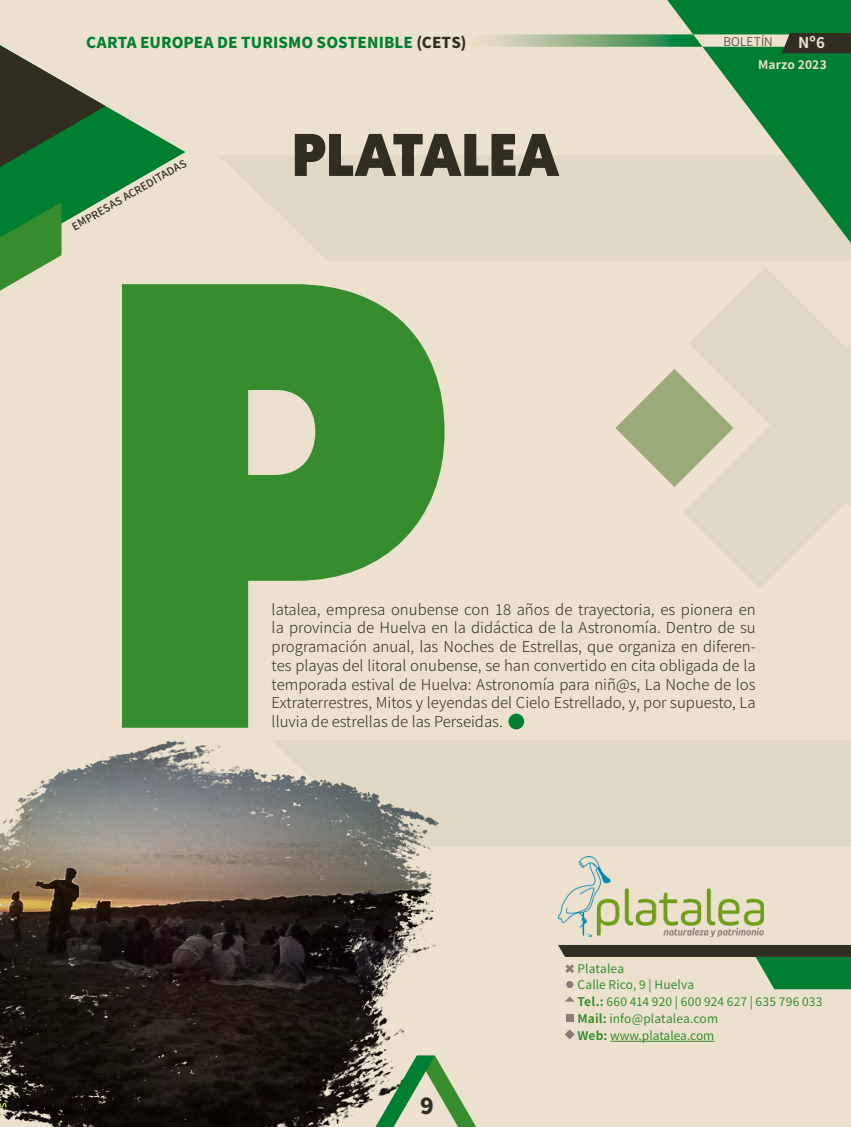
<style>
.page{position:relative;width:851px;height:1127px;background:#fff}
.page>*{position:absolute;margin:0;border:0;box-sizing:border-box;transform-origin:0 0}
.t1{font:900 633.6px "Geomanist";color:#378c2d}
.t2{font:900 60px "Geomanist";letter-spacing:-.015em;color:#312d21}
.t3{font:900 22.5px "Noto Sans HK";color:#312d21}
.t4{font:300 15px/18.8px "Noto Sans HK";color:#312d21;text-align:justify}
.t5{font:900 15px "Noto Sans HK";letter-spacing:.005em;color:#007e31}
.t6{font:700 15px "Noto Sans HK";color:#ece1cf}
.t7{font:12px/16.6px "Noto Sans HK";letter-spacing:.005em;color:#378c2d}
.t8{font:700 12px "Noto Sans HK";letter-spacing:.015em;color:#ece1cf}
.t9{font:300 12px "Noto Sans HK";letter-spacing:.015em;color:#312d21}
.t10{font:500 10.5px "Noto Sans HK";color:#312d21}
.s1{color:#312d21}
.s2{font-weight:700}
</style>
<div class="page">
<div style="left:0;top:0;width:850px;height:1127px;background:#ece1cf"></div>
<img style="left:0;top:740px;width:436px;height:387px">
<svg style="left:376px;top:1055px;width:100px;height:72px"></svg>
<svg style="left:271px;top:740px;width:168px;height:106px;fill:#e2d8c6"></svg>
<svg style="left:615px;top:369px;width:118px;height:118px"></svg>
<div style="left:508px;top:713px;width:16px;height:16px;background:#007e31;border-radius:50%"></div>
<hr style="left:610px;top:1041px;width:104px;height:1px;background:#378c2d">
<svg style="left:0;top:106px;width:185px;height:150px"></svg>
<svg style="left:0;top:45px;width:105px;height:122px"></svg>
<svg style="left:0;top:202px;width:61px;height:89px"></svg>
<div style="left:566px;top:1014px;width:7px;height:8px;background:#877e79"></div>
<svg style="left:564px;top:1029px;width:10px;height:10px"></svg>
<svg style="left:565px;top:996px;width:9px;height:5px"></svg>
<img style="left:558px;top:857px;width:205px;height:79px">
<svg style="left:558px;top:945px;width:292px;height:44px"></svg>
<svg style="left:667px;top:0;width:183px;height:242px"></svg>
<svg style="left:485px;top:34px;width:217px;height:13px;background:#84af83"></svg>
<svg style="left:781px;top:33px;width:69px;height:20px"></svg>
<p class="t5" style="left:86px;top:34px;width:382px">CARTA EUROPEA DE TURISMO SOSTENIBLE <span class="s1">(CETS)</span></p>
<p class="t9" style="left:723px;top:35px;width:51px">BOLETÍN</p>
<p class="t6" style="left:797px;top:34px;width:28px">Nº6</p>
<p class="t8" style="left:757px;top:58px;width:70px">Marzo 2023</p>
<p class="t10" style="left:70px;top:222px;width:132px;rotate:-30deg">EMPRESAS ACREDITADAS</p>
<h2 class="t2" style="left:291px;top:114px;width:270px">PLATALEA</h2>
<h1 class="t1" style="left:85px;top:76px;width:372px">P</h1>
<p class="t4" style="left:271px;top:600px;width:485px">latalea, empresa onubense con 18 años de trayectoria, es pionera en la provincia de Huelva en la didáctica de la Astronomía. Dentro de su programación anual, las Noches de Estrellas, que organiza en diferen&shy;tes playas del litoral onubense, se han convertido en cita obligada de la temporada estival de Huelva: Astronomía para niñ@s, La Noche de los Extraterrestres, Mitos y leyendas del Cielo Estrellado, y, por supuesto, La lluvia de estrellas de las Perseidas.</p>
<h3 class="t3" style="left:420px;top:1092px;width:15px">9</h3>
<p class="t7" style="left:577px;top:960px;width:246px">Platalea<br>Calle Rico, 9 | Huelva<br><span class="s2">Tel.:</span> 660 414 920 | 600 924 627 | 635 796 033<br><span class="s2">Mail:</span> info@platalea.com<br><span class="s2">Web:</span> www.platalea.com</p>
</div>
